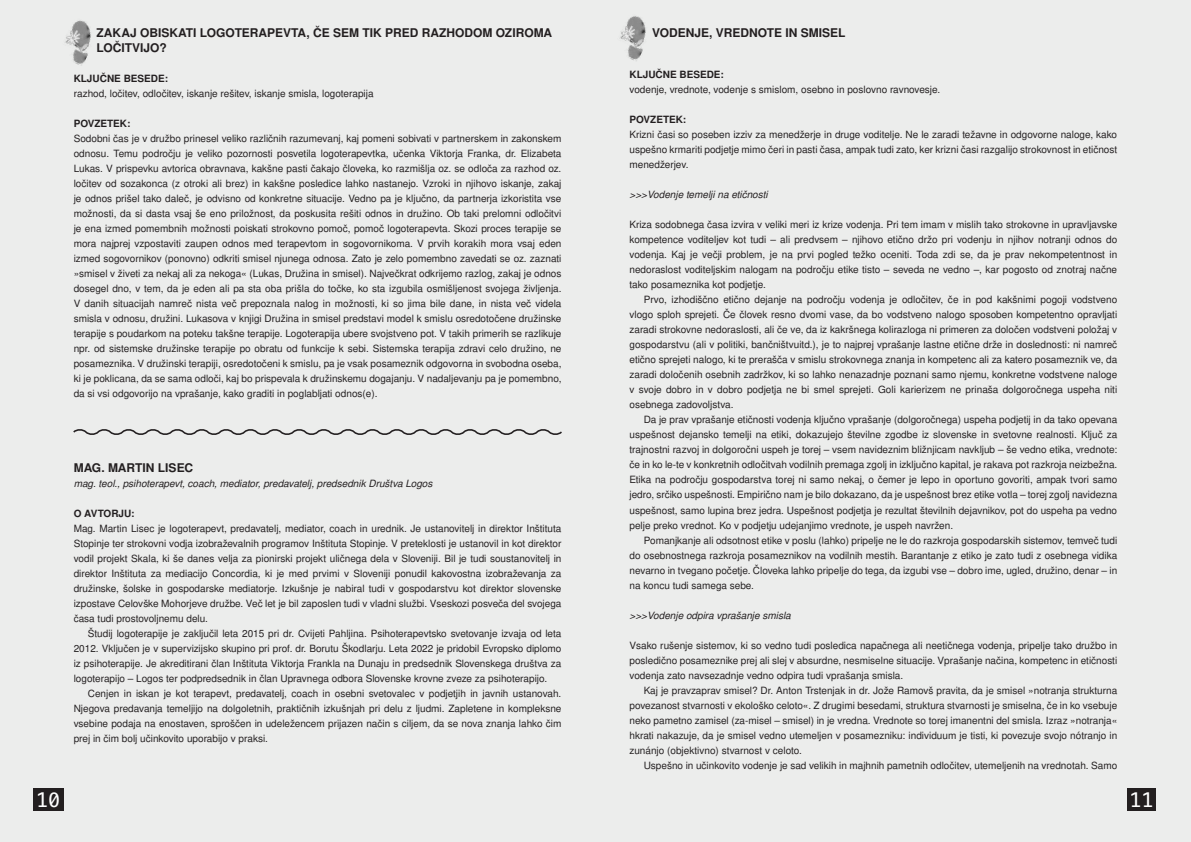
<style>
.page{position:relative;width:1191px;height:842px;background:#fff}
.page>*{position:absolute;margin:0;border:0;box-sizing:border-box;transform-origin:0 0}
.t1{font:20px "Menlo";color:#fff}
.t2{font:700 12px/15px "Nimbus San L";color:#231f20}
.t3{font:10px/15px "Nimbus San L";color:#231f20;text-align:justify}
.t4{font:italic 10px "Nimbus San L";color:#231f20}
.t5{font:700 10px "Nimbus San L";color:#231f20}
</style>
<div class="page">
<div style="left:0;top:0;width:595px;height:842px;background:#ecedec"></div>
<div style="left:33px;top:788px;width:31px;height:23px;background:#231f20"></div>
<div style="left:586px;top:0;width:605px;height:842px;background:#ecedec"></div>
<div style="left:1127px;top:788px;width:29px;height:23px;background:#231f20"></div>
<svg style="left:73px;top:429px;width:489px;height:6px"></svg>
<img style="left:620px;top:16px;width:26px;height:45px">
<img style="left:65px;top:20px;width:26px;height:46px">
<p class="t2" style="left:96px;top:25px;width:457px">ZAKAJ OBISKATI LOGOTERAPEVTA, ČE SEM TIK PRED RAZHODOM OZIROMA<br>LOČITVIJO?</p>
<p class="t5" style="left:74px;top:71px;width:96px">KLJUČNE BESEDE:</p>
<p class="t3" style="left:74px;top:86px;width:301px">razhod, ločitev, odločitev, iskanje rešitev, iskanje smisla, logoterapija</p>
<p class="t5" style="left:74px;top:116px;width:58px">POVZETEK:</p>
<p class="t3" style="left:74px;top:131px;width:489px">Sodobni čas je v družbo prinesel veliko različnih razumevanj, kaj pomeni sobivati v partnerskem in zakonskem odnosu. Temu področju je veliko pozornosti posvetila logoterapevtka, učenka Viktorja Franka, dr. Elizabeta Lukas. V prispevku avtorica obravnava, kakšne pasti čakajo človeka, ko razmišlja oz. se odloča za razhod oz. ločitev od sozakonca (z otroki ali brez) in kakšne posledice lahko nastanejo. Vzroki in njihovo iskanje, zakaj je odnos prišel tako daleč, je odvisno od konkretne situacije. Vedno pa je ključno, da partnerja izkoristita vse možnosti, da si dasta vsaj še eno priložnost, da poskusita rešiti odnos in družino. Ob taki prelomni odločitvi je ena izmed pomembnih možnosti poiskati strokovno pomoč, pomoč logoterapevta. Skozi proces terapije se mora najprej vzpostaviti zaupen odnos med terapevtom in sogovornikoma. V prvih korakih mora vsaj eden izmed sogovornikov (ponovno) odkriti smisel njunega odnosa. Zato je zelo pomembno zavedati se oz. zaznati »smisel v živeti za nekaj ali za nekoga« (Lukas, Družina in smisel). Največkrat odkrijemo razlog, zakaj je odnos dosegel dno, v tem, da je eden ali pa sta oba prišla do točke, ko sta izgubila osmišljenost svojega življenja.<br>V danih situacijah namreč nista več prepoznala nalog in možnosti, ki so jima bile dane, in nista več videla smisla v odnosu, družini. Lukasova v knjigi Družina in smisel predstavi model k smislu osredotočene družinske terapije s poudarkom na poteku takšne terapije. Logoterapija ubere svojstveno pot. V takih primerih se razlikuje npr. od sistemske družinske terapije po obratu od funkcije k sebi. Sistemska terapija zdravi celo družino, ne posameznika. V družinski terapiji, osredotočeni k smislu, pa je vsak posameznik odgovorna in svobodna oseba, ki je poklicana, da se sama odloči, kaj bo prispevala k družinskemu dogajanju. V nadaljevanju pa je pomembno, da si vsi odgovorijo na vprašanje, kako graditi in poglabljati odnos(e).</p>
<p class="t2" style="left:74px;top:460px;width:121px">MAG. MARTIN LISEC</p>
<p class="t4" style="left:74px;top:476px;width:360px">mag. teol., psihoterapevt, coach, mediator, predavatelj, predsednik Društva Logos</p>
<p class="t5" style="left:74px;top:506px;width:62px">O AVTORJU:</p>
<p class="t3" style="left:74px;top:521px;width:489px">Mag. Martin Lisec je logoterapevt, predavatelj, mediator, coach in urednik. Je ustanovitelj in direktor Inštituta Stopinje ter strokovni vodja izobraževalnih programov Inštituta Stopinje. V preteklosti je ustanovil in kot direktor vodil projekt Skala, ki še danes velja za pionirski projekt uličnega dela v Sloveniji. Bil je tudi soustanovitelj in direktor Inštituta za mediacijo Concordia, ki je med prvimi v Sloveniji ponudil kakovostna izobraževanja za družinske, šolske in gospodarske mediatorje. Izkušnje je nabiral tudi v gospodarstvu kot direktor slovenske izpostave Celovške Mohorjeve družbe. Več let je bil zaposlen tudi v vladni službi. Vseskozi posveča del svojega časa tudi prostovoljnemu delu.</p>
<p class="t3" style="left:74px;top:626px;width:489px;text-indent:14px">Študij logoterapije je zaključil leta 2015 pri dr. Cvijeti Pahljina. Psihoterapevtsko svetovanje izvaja od leta 2012. Vključen je v supervizijsko skupino pri prof. dr. Borutu Škodlarju. Leta 2022 je pridobil Evropsko diplomo iz psihoterapije. Je akreditirani član Inštituta Viktorja Frankla na Dunaju in predsednik Slovenskega društva za logoterapijo – Logos ter podpredsednik in član Upravnega odbora Slovenske krovne zveze za psihoterapijo.</p>
<p class="t3" style="left:74px;top:686px;width:489px;text-indent:14px">Cenjen in iskan je kot terapevt, predavatelj, coach in osebni svetovalec v podjetjih in javnih ustanovah.<br>Njegova predavanja temeljijo na dolgoletnih, praktičnih izkušnjah pri delu z ljudmi. Zapletene in kompleksne vsebine podaja na enostaven, sproščen in udeležencem prijazen način s ciljem, da se nova znanja lahko čim prej in čim bolj učinkovito uporabijo v praksi.</p>
<p class="t2" style="left:652px;top:25px;width:195px">VODENJE, VREDNOTE IN SMISEL</p>
<p class="t5" style="left:629px;top:68px;width:96px">KLJUČNE BESEDE:</p>
<p class="t3" style="left:629px;top:82px;width:312px">vodenje, vrednote, vodenje s smislom, osebno in poslovno ravnovesje.</p>
<p class="t5" style="left:629px;top:113px;width:58px">POVZETEK:</p>
<p class="t3" style="left:629px;top:127px;width:489px">Krizni časi so poseben izziv za menedžerje in druge voditelje. Ne le zaradi težavne in odgovorne naloge, kako uspešno krmariti podjetje mimo čeri in pasti časa, ampak tudi zato, ker krizni časi razgalijo strokovnost in etičnost menedžerjev.</p>
<p class="t4" style="left:629px;top:188px;width:140px">&gt;&gt;&gt;Vodenje temelji na etičnosti</p>
<p class="t3" style="left:629px;top:217px;width:489px">Kriza sodobnega časa izvira v veliki meri iz krize vodenja. Pri tem imam v mislih tako strokovne in upravljavske kompetence voditeljev kot tudi – ali predvsem – njihovo etično držo pri vodenju in njihov notranji odnos do vodenja. Kaj je večji problem, je na prvi pogled težko oceniti. Toda zdi se, da je prav nekompetentnost in nedoraslost voditeljskim nalogam na področju etike tisto – seveda ne vedno –, kar pogosto od znotraj načne tako posameznika kot podjetje.</p>
<p class="t3" style="left:629px;top:292px;width:489px;text-indent:14px">Prvo, izhodiščno etično dejanje na področju vodenja je odločitev, če in pod kakšnimi pogoji vodstveno vlogo sploh sprejeti. Če človek resno dvomi vase, da bo vodstveno nalogo sposoben kompetentno opravljati zaradi strokovne nedoraslosti, ali če ve, da iz kakršnega kolirazloga ni primeren za določen vodstveni položaj v gospodarstvu (ali v politiki, bančništvuitd.), je to najprej vprašanje lastne etične drže in doslednosti: ni namreč etično sprejeti nalogo, ki te prerašča v smislu strokovnega znanja in kompetenc ali za katero posameznik ve, da zaradi določenih osebnih zadržkov, ki so lahko nenazadnje poznani samo njemu, konkretne vodstvene naloge v svoje dobro in v dobro podjetja ne bi smel sprejeti. Goli karierizem ne prinaša dolgoročnega uspeha niti osebnega zadovoljstva.</p>
<p class="t3" style="left:629px;top:412px;width:489px;text-indent:14px">Da je prav vprašanje etičnosti vodenja ključno vprašanje (dolgoročnega) uspeha podjetij in da tako opevana uspešnost dejansko temelji na etiki, dokazujejo številne zgodbe iz slovenske in svetovne realnosti. Ključ za trajnostni razvoj in dolgoročni uspeh je torej – vsem navideznim bližnjicam navkljub – še vedno etika, vrednote: če in ko le-te v konkretnih odločitvah vodilnih premaga zgolj in izključno kapital, je rakava pot razkroja neizbežna.<br>Etika na področju gospodarstva torej ni samo nekaj, o čemer je lepo in oportuno govoriti, ampak tvori samo jedro, srčiko uspešnosti. Empirično nam je bilo dokazano, da je uspešnost brez etike votla – torej zgolj navidezna uspešnost, samo lupina brez jedra. Uspešnost podjetja je rezultat številnih dejavnikov, pot do uspeha pa vedno pelje preko vrednot. Ko v podjetju udejanjimo vrednote, je uspeh navržen.</p>
<p class="t3" style="left:629px;top:532px;width:489px;text-indent:14px">Pomanjkanje ali odsotnost etike v poslu (lahko) pripelje ne le do razkroja gospodarskih sistemov, temveč tudi do osebnostnega razkroja posameznikov na vodilnih mestih. Barantanje z etiko je zato tudi z osebnega vidika nevarno in tvegano početje. Človeka lahko pripelje do tega, da izgubi vse – dobro ime, ugled, družino, denar – in na koncu tudi samega sebe.</p>
<p class="t4" style="left:629px;top:608px;width:163px">&gt;&gt;&gt;Vodenje odpira vprašanje smisla</p>
<p class="t3" style="left:629px;top:637px;width:489px">Vsako rušenje sistemov, ki so vedno tudi posledica napačnega ali neetičnega vodenja, pripelje tako družbo in posledično posameznike prej ali slej v absurdne, nesmiselne situacije. Vprašanje načina, kompetenc in etičnosti vodenja zato navsezadnje vedno odpira tudi vprašanja smisla.</p>
<p class="t3" style="left:629px;top:682px;width:489px;text-indent:14px">Kaj je pravzaprav smisel? Dr. Anton Trstenjak in dr. Jože Ramovš pravita, da je smisel »notranja strukturna povezanost stvarnosti v ekološko celoto«. Z drugimi besedami, struktura stvarnosti je smiselna, če in ko vsebuje neko pametno zamisel (za-misel – smisel) in je vredna. Vrednote so torej imanentni del smisla. Izraz »notranja« hkrati nakazuje, da je smisel vedno utemeljen v posamezniku: individuum je tisti, ki povezuje svojo nótranjo in zunánjo (objektivno) stvarnost v celoto.</p>
<p class="t3" style="left:643px;top:757px;width:475px">Uspešno in učinkovito vodenje je sad velikih in majhnih pametnih odločitev, utemeljenih na vrednotah. Samo</p>
<h1 class="t1" style="left:36px;top:786px;width:26px">10</h1>
<h1 class="t1" style="left:1129px;top:786px;width:26px">11</h1>
</div>
